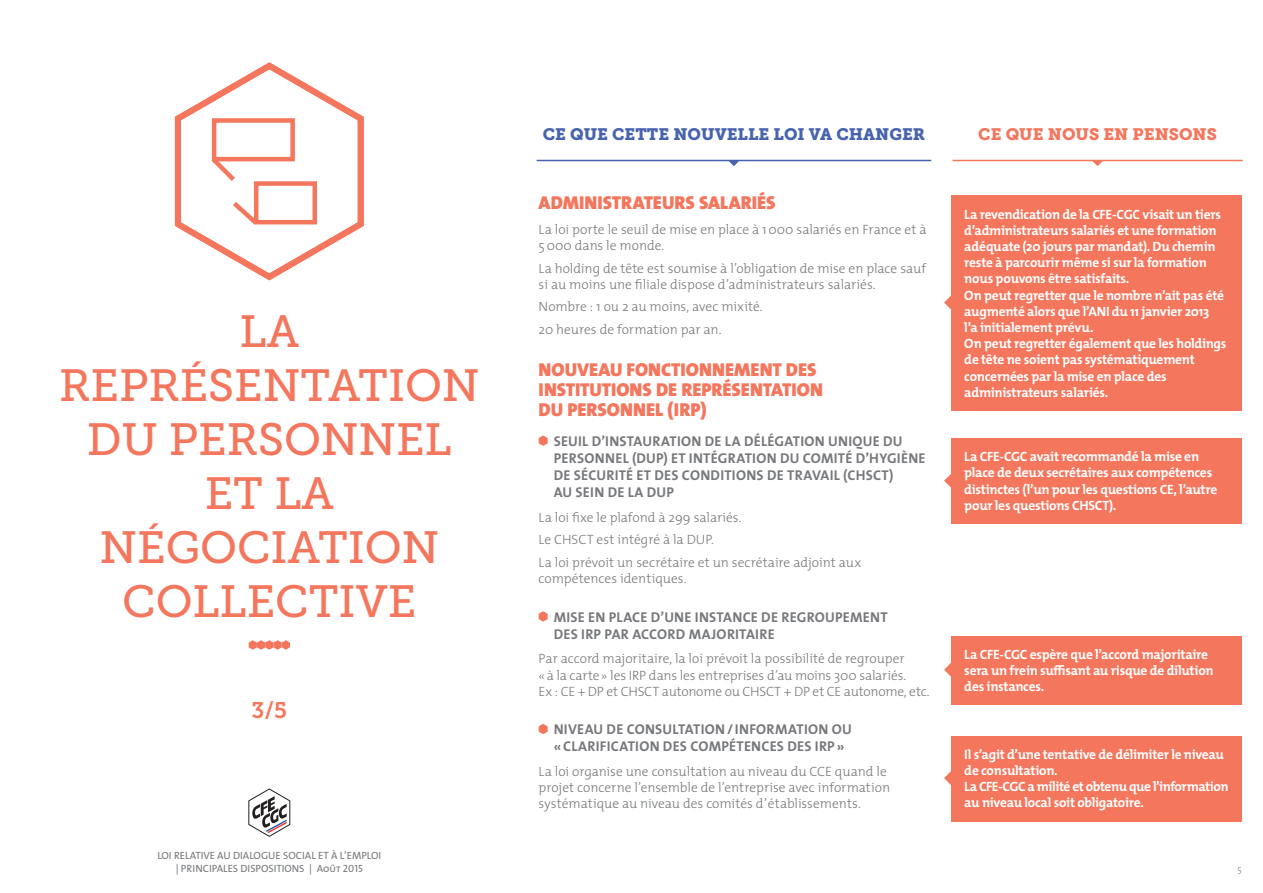
<style>
.page{position:relative;width:1263px;height:893px;background:#fff}
.page>*{position:absolute;margin:0;border:0;box-sizing:border-box;transform-origin:0 0}
.t1{font:45px/54px "Museo Slab 500";color:#f3765d;text-align:center}
.t2{font:22.5px "Museo Slab 700";color:#f3765d}
.t3{font:18.75px/20.2px "The Mix Black Caps";letter-spacing:.005em;color:#f3765d}
.t4{font:16.5px "Museo Slab 900";color:#4863ae}
.t5{font:16.5px "Museo Slab 900";color:#f3765d}
.t6{font:700 14.25px/17.1px "The Mix";letter-spacing:.02em;color:#76787b}
.t7{font:700 13.5px/16.2px "The Mix";letter-spacing:-.02em;color:#fff}
.t8{font:300 13.5px/16.2px "The Mix";letter-spacing:-.005em;color:#76787b}
.t9{font:10.5px/12.6px "The Mix Regular Caps";color:#76787b;text-align:center}
.t10{font:300 9px "The Mix";color:#76787b}
</style>
<div class="page">
<svg style="left:249px;top:789px;width:41px;height:48px"></svg>
<svg style="left:539px;top:435px;width:9px;height:11px"></svg>
<svg style="left:539px;top:611px;width:9px;height:11px"></svg>
<svg style="left:539px;top:724px;width:9px;height:10px"></svg>
<hr style="left:537px;top:160px;width:394px;height:1px;background:#4863ae">
<hr style="left:952px;top:160px;width:291px;height:1px;background:#f3765d">
<svg style="left:728px;top:161px;width:12px;height:5px"></svg>
<svg style="left:1092px;top:161px;width:11px;height:5px"></svg>
<div style="left:951px;top:196px;width:291px;height:215px;background:#f3765d"></div>
<svg style="left:944px;top:295px;width:7px;height:15px"></svg>
<div style="left:951px;top:438px;width:291px;height:86px;background:#f3765d"></div>
<svg style="left:944px;top:474px;width:7px;height:14px"></svg>
<div style="left:951px;top:636px;width:291px;height:69px;background:#f3765d"></div>
<svg style="left:944px;top:663px;width:7px;height:14px"></svg>
<div style="left:951px;top:736px;width:291px;height:86px;background:#f3765d"></div>
<svg style="left:944px;top:771px;width:7px;height:14px"></svg>
<svg style="left:249px;top:640px;width:41px;height:10px"></svg>
<svg style="left:174px;top:62px;width:190px;height:219px"></svg>
<h1 class="t1" style="left:59px;top:305px;width:422px">LA<br>REPRÉSENTATION<br>DU PERSONNEL<br>ET LA<br>NÉGOCIATION<br>COLLECTIVE</h1>
<h2 class="t2" style="left:251px;top:698px;width:37px">3/5</h2>
<p class="t9" style="left:157px;top:849px;width:225px">LOI RELATIVE AU DIALOGUE SOCIAL ET À L’EMPLOI | PRINCIPALES DISPOSITIONS | Août 2015</p>
<p class="t4" style="left:543px;top:125px;width:384px">CE QUE CETTE NOUVELLE LOI VA CHANGER</p>
<p class="t5" style="left:978px;top:125px;width:240px">CE QUE NOUS EN PENSONS</p>
<h3 class="t3" style="left:539px;top:192px;width:239px">ADMINISTRATEURS SALARIÉS</h3>
<p class="t8" style="left:539px;top:221px;width:389px">La loi porte le seuil de mise en place à 1000 salariés en France et à<br>5000 dans le monde.</p>
<p class="t8" style="left:539px;top:260px;width:389px">La holding de tête est soumise à l’obligation de mise en place sauf si au moins une filiale dispose d’administrateurs salariés.</p>
<p class="t8" style="left:539px;top:295px;width:226px;line-height:22.5px">Nombre : 1 ou 2 au moins, avec mixité.<br>20 heures de formation par an.</p>
<h3 class="t3" style="left:539px;top:359px;width:286px">NOUVEAU FONCTIONNEMENT DES<br>INSTITUTIONS DE REPRÉSENTATION<br>DU PERSONNEL (IRP)</h3>
<p class="t6" style="left:554px;top:432px;width:373px">SEUIL D’INSTAURATION DE LA DÉLÉGATION UNIQUE DU PERSONNEL (DUP) ET INTÉGRATION DU COMITÉ D’HYGIÈNE DE SÉCURITÉ ET DES CONDITIONS DE TRAVAIL (CHSCT)<br>AU SEIN DE LA DUP</p>
<p class="t8" style="left:539px;top:506px;width:324px;line-height:22.5px">La loi fixe le plafond à 299 salariés.<br>Le CHSCT est intégré à la DUP.<br>La loi prévoit un secrétaire et un secrétaire adjoint aux</p>
<p class="t8" style="left:539px;top:570px;width:149px">compétences identiques.</p>
<p class="t6" style="left:554px;top:608px;width:335px">MISE EN PLACE D’UNE INSTANCE DE REGROUPEMENT<br>DES IRP PAR ACCORD MAJORITAIRE</p>
<p class="t8" style="left:539px;top:650px;width:392px">Par accord majoritaire, la loi prévoit la possibilité de regrouper<br>«à la carte» les IRP dans les entreprises d’au moins 300 salariés.<br>Ex : CE + DP et CHSCT autonome ou CHSCT + DP et CE autonome, etc.</p>
<p class="t6" style="left:554px;top:720px;width:300px">NIVEAU DE CONSULTATION/ INFORMATION OU «CLARIFICATION DES COMPÉTENCES DES IRP»</p>
<p class="t8" style="left:539px;top:763px;width:353px">La loi organise une consultation au niveau du CCE quand le projet concerne l’ensemble de l’entreprise avec information systématique au niveau des comités d’établissements.</p>
<p class="t7" style="left:964px;top:206px;width:264px">La revendication de la CFE-CGC visait un tiers d’administrateurs salariés et une formation adéquate (20 jours par mandat). Du chemin reste à parcourir même si sur la formation nous pouvons être satisfaits.<br>On peut regretter que le nombre n’ait pas été augmenté alors que l’ANI du 11 janvier 2013<br>l’a initialement prévu.<br>On peut regretter également que les holdings de tête ne soient pas systématiquement concernées par la mise en place des administrateurs salariés.</p>
<p class="t7" style="left:964px;top:448px;width:254px">La CFE-CGC avait recommandé la mise en place de deux secrétaires aux compétences distinctes (l’un pour les questions CE, l’autre pour les questions CHSCT).</p>
<p class="t7" style="left:964px;top:646px;width:251px">La CFE-CGC espère que l’accord majoritaire sera un frein suffisant au risque de dilution des instances.</p>
<p class="t7" style="left:964px;top:746px;width:266px">Il s’agit d’une tentative de délimiter le niveau de consultation.<br>La CFE-CGC a milité et obtenu que l’information au niveau local soit obligatoire.</p>
<p class="t10" style="left:1237px;top:861px;width:6px">5</p>
</div>
